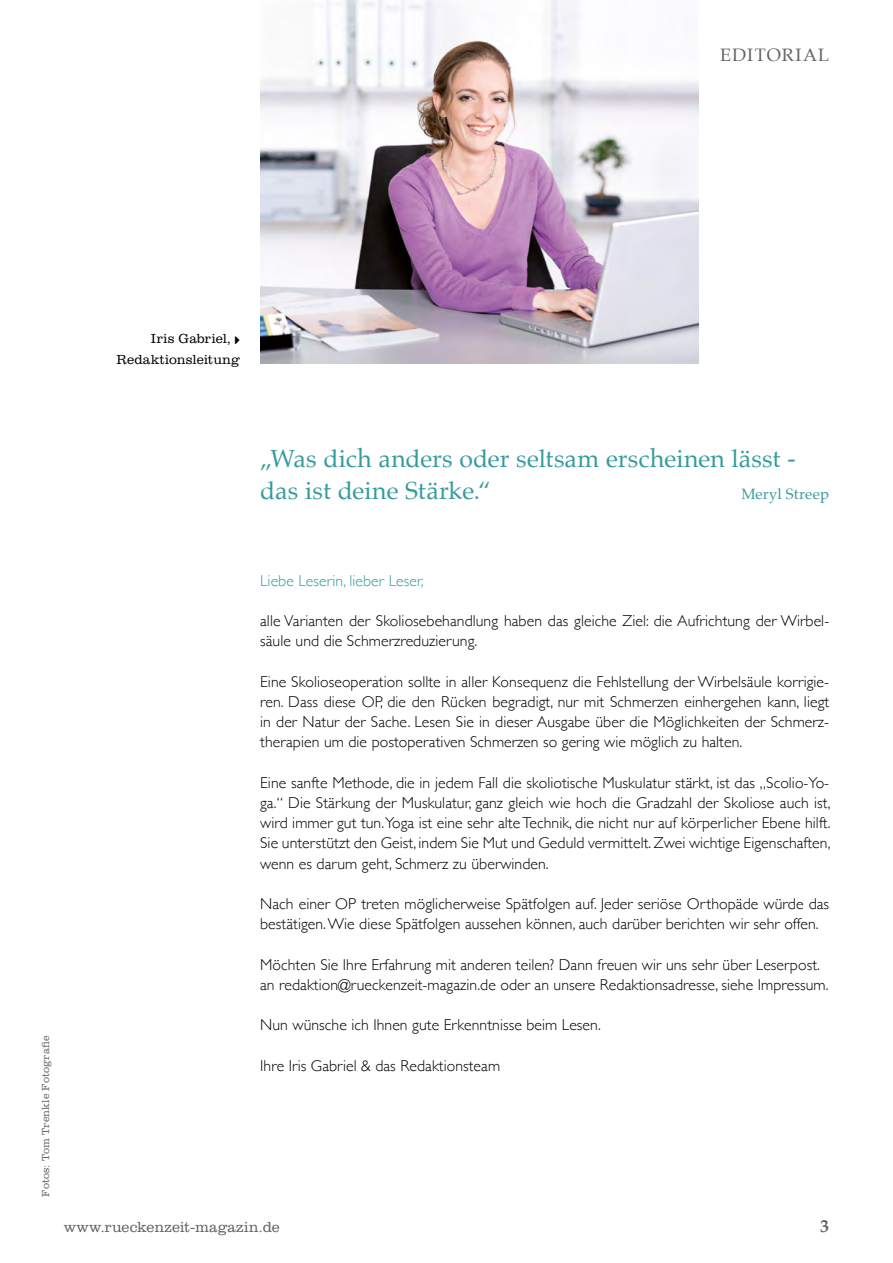
<style>
.page{position:relative;width:893px;height:1263px;background:#fff}
.page>*{position:absolute;margin:0;border:0;box-sizing:border-box;transform-origin:0 0}
.t1{font:24.75px/31.5px "Palatino";letter-spacing:.005em;color:#369b9e}
.t2{font:18px "Palatino";letter-spacing:.065em;color:#646363}
.t3{font:700 18px "Palatino";color:#646363}
.t4{font:300 15.75px/20.2px "Gill Sans";letter-spacing:.005em;color:#000}
.t5{font:300 15.75px "Gill Sans";letter-spacing:.005em;color:#369b9e}
.t6{font:300 15px "Clarendon BT";letter-spacing:.01em;color:#646363}
.t7{font:15px "Palatino";letter-spacing:.015em;color:#369b9e}
.t8{font:300 13.5px/20.2px "Clarendon BT";letter-spacing:.005em;color:#000}
.t9{font:300 10.5px "Clarendon BT";letter-spacing:.01em;color:#646363}
</style>
<div class="page">
<img style="left:260px;top:0;width:438px;height:364px">
<p class="t2" style="left:720px;top:39px;width:110px">EDITORIAL</p>
<p class="t8" style="left:116px;top:328px;width:125px;text-indent:34px">Iris Gabriel,<br>Redaktionsleitung</p>
<h1 class="t1" style="left:260px;top:443px;width:537px">„Was dich anders oder seltsam erscheinen lässt - das ist deine Stärke.“</h1>
<p class="t7" style="left:741px;top:481px;width:89px">Meryl Streep</p>
<p class="t9" style="left:39px;top:1196px;width:162px;rotate:-90deg">Fotos: Tom Trenkle Fotografie</p>
<p class="t5" style="left:260px;top:568px;width:165px">Liebe Leserin, lieber Leser,</p>
<p class="t4" style="left:260px;top:610px;width:569px">alle Varianten der Skoliosebehandlung haben das gleiche Ziel: die Aufrichtung der Wirbel&shy;säule und die Schmerzreduzierung.</p>
<p class="t4" style="left:260px;top:671px;width:570px;text-align:justify">Eine Skolioseoperation sollte in aller Konsequenz die Fehlstellung der Wirbelsäule korrigie&shy;ren. Dass diese OP, die den Rücken begradigt, nur mit Schmerzen einhergehen kann, liegt in der Natur der Sache. Lesen Sie in dieser Ausgabe über die Möglichkeiten der Schmerz&shy;therapien um die postoperativen Schmerzen so gering wie möglich zu halten.</p>
<p class="t4" style="left:260px;top:772px;width:572px;text-align:justify">Eine sanfte Methode, die in jedem Fall die skoliotische Muskulatur stärkt, ist das „Scolio-Yo&shy;ga.“ Die Stärkung der Muskulatur, ganz gleich wie hoch die Gradzahl der Skoliose auch ist, wird immer gut tun.Yoga ist eine sehr alte Technik, die nicht nur auf körperlicher Ebene hilft.<br>Sie unterstützt den Geist, indem Sie Mut und Geduld vermittelt. Zwei wichtige Eigenschaften, wenn es darum geht, Schmerz zu überwinden.</p>
<p class="t4" style="left:260px;top:893px;width:570px">Nach einer OP treten möglicherweise Spätfolgen auf. Jeder seriöse Orthopäde würde das bestätigen. Wie diese Spätfolgen aussehen können, auch darüber berichten wir sehr offen.</p>
<p class="t4" style="left:260px;top:953px;width:570px">Möchten Sie Ihre Erfahrung mit anderen teilen? Dann freuen wir uns sehr über Leserpost. an redaktion@rueckenzeit-magazin.de oder an unsere Redaktionsadresse, siehe Impressum.</p>
<p class="t4" style="left:260px;top:1014px;width:342px">Nun wünsche ich Ihnen gute Erkenntnisse beim Lesen.</p>
<p class="t4" style="left:260px;top:1054px;width:242px">Ihre Iris Gabriel &amp; das Redaktionsteam</p>
<p class="t6" style="left:64px;top:1218px;width:217px">www.rueckenzeit-magazin.de</p>
<p class="t3" style="left:820px;top:1211px;width:10px">3</p>
</div>
